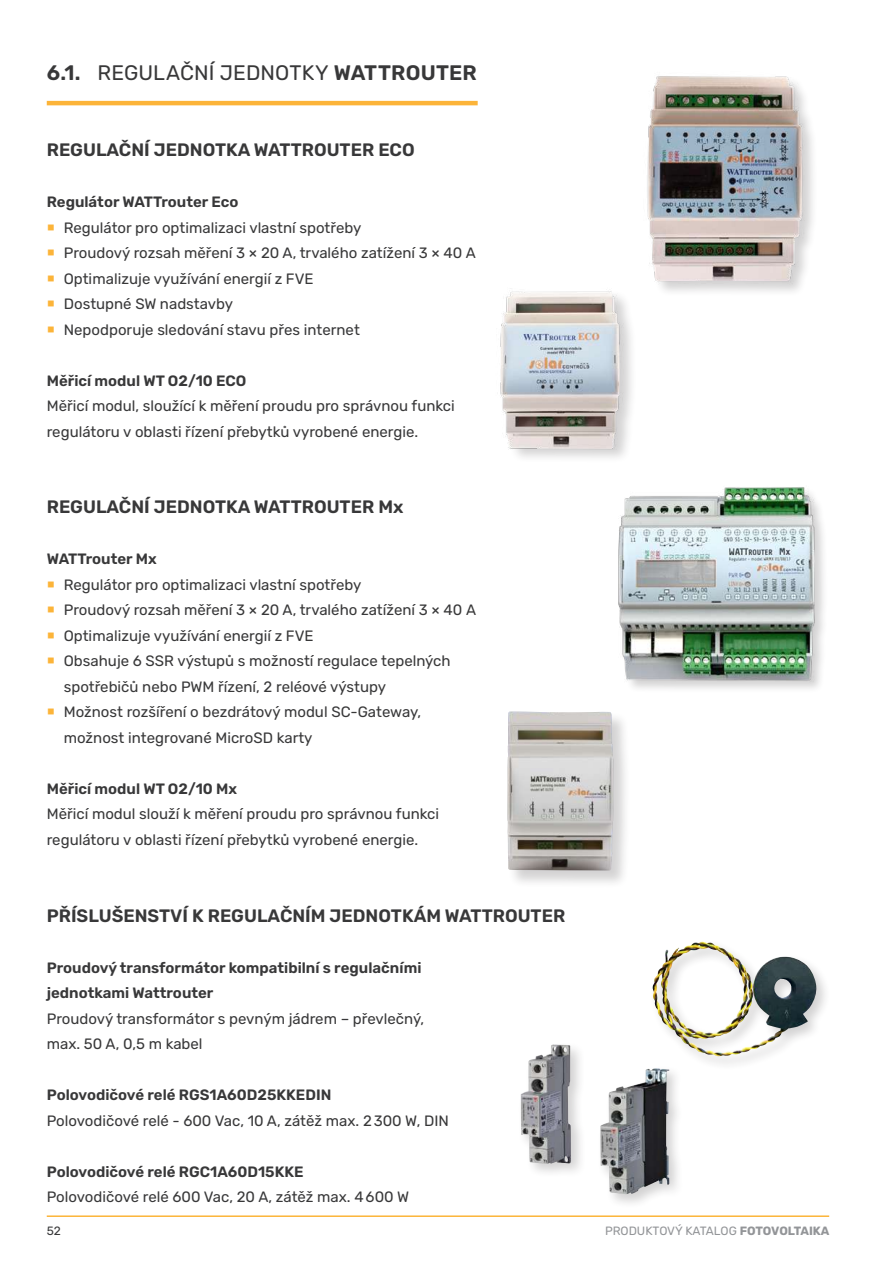
<style>
.page{position:relative;width:893px;height:1263px;background:#fff}
.page>*{position:absolute;margin:0;border:0;box-sizing:border-box;transform-origin:0 0}
.t1{font:21px "Rubik";color:#383839}
.t2{font:600 18px "Rubik";color:#383839}
.t3{font:15px/25.5px "Rubik";color:#383839}
.t4{font:600 15px/25.5px "Rubik";color:#383839}
.t5{font:12px "Rubik";color:#939598}
.t6{font:12px "Rubik";color:#383839}
.s1{font-weight:600}
.s2{font-weight:700}
</style>
<div class="page">
<hr style="left:47px;top:1215px;width:782px;height:2px;background:#fcb439">
<hr style="left:49px;top:101px;width:426px;height:4px;background:#fcb439">
<img style="left:500px;top:291px;width:132px;height:167px">
<img style="left:608px;top:76px;width:205px;height:236px">
<img style="left:618px;top:487px;width:206px;height:202px">
<div style="left:597px;top:1066px;width:87px;height:143px;background:#231f20;opacity:.2"></div>
<img style="left:600px;top:1068px;width:69px;height:126px">
<div style="left:517px;top:1041px;width:69px;height:137px;background:#231f20;opacity:.2"></div>
<img style="left:520px;top:1044px;width:51px;height:120px">
<div style="left:650px;top:939px;width:181px;height:132px;background:#231f20;opacity:.2"></div>
<img style="left:652px;top:942px;width:166px;height:115px">
<div style="left:508px;top:711px;width:123px;height:178px;background:#231f20;opacity:.2"></div>
<img style="left:508px;top:711px;width:105px;height:159px">
<h1 class="t1" style="left:47px;top:60px;width:432px"><span class="s1">6.1.</span> REGULAČNÍ JEDNOTKY <span class="s1">WATTROUTER</span></h1>
<p class="t2" style="left:47px;top:139px;width:369px">REGULAČNÍ JEDNOTKA WATTROUTER ECO</p>
<p class="t4" style="left:47px;top:190px;width:193px">Regulátor WATTrouter Eco</p>
<p class="t3" style="left:64px;top:215px;width:413px">Regulátor pro optimalizaci vlastní spotřeby<br>Proudový rozsah měření 3 × 20 A, trvalého zatížení 3 × 40 A Optimalizuje využívání energií z FVE<br>Dostupné SW nadstavby<br>Nepodporuje sledování stavu přes internet</p>
<p class="t4" style="left:47px;top:368px;width:201px">Měřicí modul WT O2/10 ECO</p>
<p class="t3" style="left:47px;top:394px;width:409px">Měřicí modul, sloužící k měření proudu pro správnou funkci regulátoru v oblasti řízení přebytků vyrobené energie.</p>
<p class="t2" style="left:47px;top:497px;width:358px">REGULAČNÍ JEDNOTKA WATTROUTER Mx</p>
<p class="t4" style="left:47px;top:547px;width:111px">WATTrouter Mx</p>
<p class="t3" style="left:64px;top:572px;width:414px">Regulátor pro optimalizaci vlastní spotřeby<br>Proudový rozsah měření 3 × 20 A, trvalého zatížení 3 × 40 A Optimalizuje využívání energií z FVE<br>Obsahuje 6 SSR výstupů s možností regulace tepelných spotřebičů nebo PWM řízení, 2 reléové výstupy<br>Možnost rozšíření o bezdrátový modul SC-Gateway, možnost integrované MicroSD karty</p>
<p class="t4" style="left:47px;top:776px;width:192px">Měřicí modul WT O2/10 Mx</p>
<p class="t3" style="left:47px;top:802px;width:394px">Měřicí modul slouží k měření proudu pro správnou funkci regulátoru v oblasti řízení přebytků vyrobené energie.</p>
<p class="t2" style="left:47px;top:905px;width:520px">PŘÍSLUŠENSTVÍ K REGULAČNÍM JEDNOTKÁM WATTROUTER</p>
<p class="t4" style="left:47px;top:955px;width:376px">Proudový transformátor kompatibilní s regulačními jednotkami Wattrouter</p>
<p class="t3" style="left:47px;top:1006px;width:379px">Proudový transformátor s pevným jádrem – převlečný, max. 50 A, 0,5 m kabel</p>
<p class="t4" style="left:47px;top:1082px;width:286px">Polovodičové relé RGS1A60D25KKEDIN</p>
<p class="t3" style="left:47px;top:1108px;width:404px">Polovodičové relé - 600 Vac, 10 A, zátěž max. 2300 W, DIN</p>
<p class="t4" style="left:47px;top:1159px;width:258px">Polovodičové relé RGC1A60D15KKE</p>
<p class="t3" style="left:47px;top:1184px;width:364px">Polovodičové relé 600 Vac, 20 A, zátěž max. 4600 W</p>
<p class="t6" style="left:47px;top:1223px;width:16px">52</p>
<p class="t5" style="left:605px;top:1223px;width:226px">PRODUKTOVÝ KATALOG <span class="s2">FOTOVOLTAIKA</span></p>
</div>
